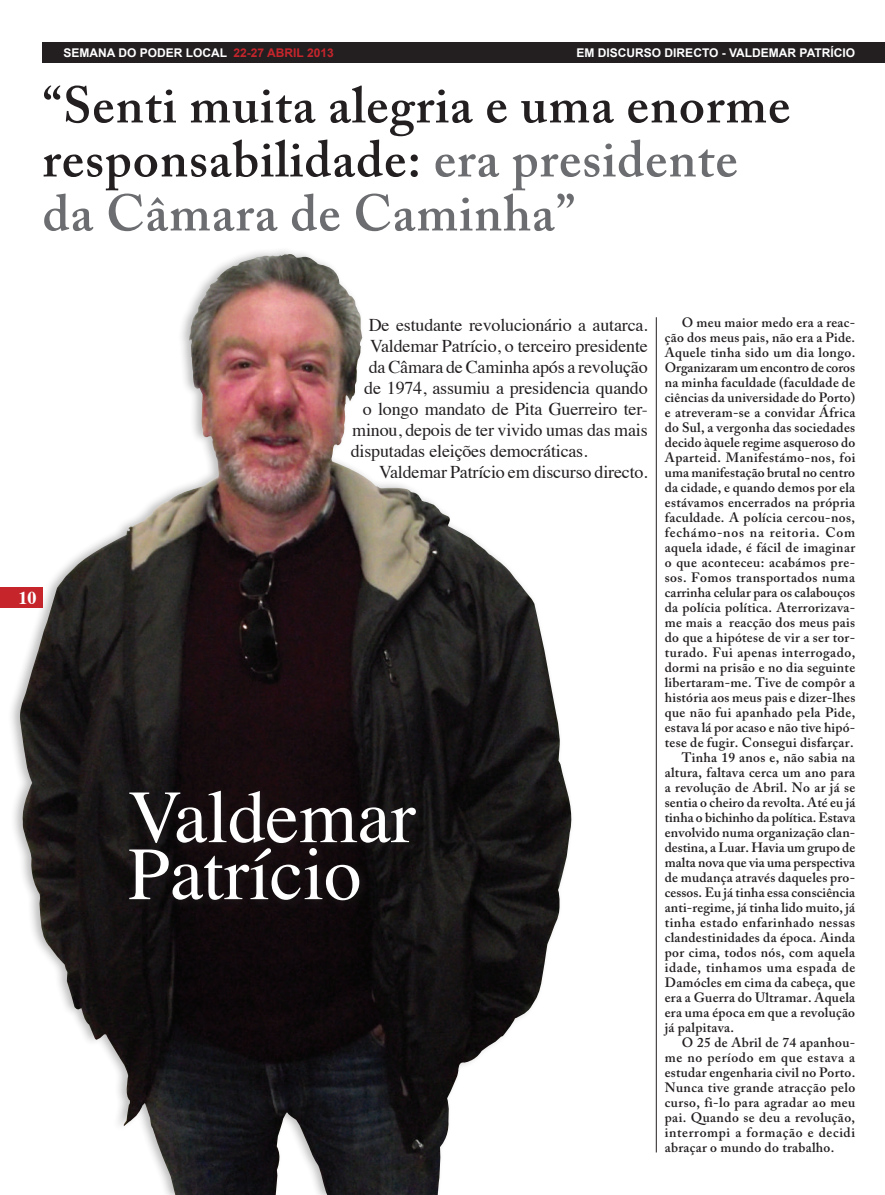
<style>
.page{position:relative;width:885px;height:1195px;background:#fff}
.page>*{position:absolute;margin:0;border:0;box-sizing:border-box;transform-origin:0 0}
.t1{font:75px/57px "Times";color:#fff}
.t2{font:600 51px/54px "Adobe Caslon Pro";letter-spacing:.02em;color:#231f20}
.t3{font:18px "Times";letter-spacing:-.01em;color:#231f20}
.t4{font:700 18px "Times";color:#fff}
.t5{font:600 13.5px "Adobe Caslon Pro";letter-spacing:.02em;color:#231f20}
.t6{font:600 13.5px "Adobe Caslon Pro";color:#231f20}
.t7{font:600 13.5px "Adobe Caslon Pro";letter-spacing:.045em;color:#231f20}
.t8{font:600 13.5px "Adobe Caslon Pro";letter-spacing:-.005em;color:#231f20}
.t9{font:600 13.5px "Adobe Caslon Pro";letter-spacing:.055em;color:#231f20}
.t10{font:700 12px "Arial";color:#fff}
.s1{color:#c6252c}
.s2{color:#6c6d70}
</style>
<div class="page">
<div style="left:43px;top:43px;width:841px;height:20px;background:#231f20"></div>
<div style="left:0;top:587px;width:43px;height:21px;background:#c6252c"></div>
<div style="left:7px;top:245px;width:568px;height:950px;background:#fff"></div>
<img style="left:19px;top:254px;width:553px;height:941px">
<div style="left:124px;top:786px;width:301px;height:124px;background:#150e10"></div>
<hr style="left:656px;top:317px;width:1px;height:835px;background:#231f20">
<p class="t10" style="left:63px;top:45px;width:272px">SEMANA DO PODER LOCAL <span class="s1">22-27 ABRIL 2013</span></p>
<p class="t10" style="left:576px;top:45px;width:280px">EM DISCURSO DIRECTO - VALDEMAR PATRÍCIO</p>
<h2 class="t2" style="left:43px;top:78px;width:749px">“Senti muita alegria e uma enorme responsabilidade: <span class="s2">era presidente da Câmara de Caminha”</span></h2>
<h3 class="t4" style="left:19px;top:581px;width:20px">10</h3>
<h3 class="t3" style="left:369px;top:308px;width:280px">De estudante revolucionário a autarca.</h3>
<h3 class="t3" style="left:370px;top:329px;width:279px">Valdemar Patrício, o terceiro presidente</h3>
<h3 class="t3" style="left:369px;top:350px;width:280px">da Câmara de Caminha após a revolução</h3>
<h3 class="t3" style="left:364px;top:371px;width:285px">de 1974, assumiu a presidencia quando</h3>
<h3 class="t3" style="left:363px;top:392px;width:286px">o longo mandato de Pita Guerreiro ter-</h3>
<h3 class="t3" style="left:352px;top:413px;width:297px">minou, depois de ter vivido umas das mais</h3>
<h3 class="t3" style="left:351px;top:434px;width:238px">disputadas eleições democráticas.</h3>
<h3 class="t3" style="left:379px;top:455px;width:270px">Valdemar Patrício em discurso directo.</h3>
<h1 class="t1" style="left:128px;top:782px;width:289px">Valdemar<br>Patrício</h1>
<p class="t5" style="left:681px;top:315px;width:175px">O meu maior medo era a reac-</p>
<p class="t5" style="left:664px;top:330px;width:192px">ção dos meus pais, não era a Pide.</p>
<p class="t5" style="left:664px;top:345px;width:192px">Aquele tinha sido um dia longo.</p>
<p class="t8" style="left:664px;top:360px;width:192px">Organizaram um encontro de coros</p>
<p class="t5" style="left:664px;top:375px;width:192px">na minha faculdade (faculdade de</p>
<p class="t5" style="left:664px;top:390px;width:192px">ciências da universidade do Porto)</p>
<p class="t5" style="left:664px;top:405px;width:192px">e atreveram-se a convidar África</p>
<p class="t5" style="left:664px;top:420px;width:192px">do Sul, a vergonha das sociedades</p>
<p class="t5" style="left:664px;top:435px;width:192px">decido àquele regime asqueroso do</p>
<p class="t5" style="left:664px;top:450px;width:192px">Aparteid. Manifestámo-nos, foi</p>
<p class="t5" style="left:664px;top:465px;width:192px">uma manifestação brutal no centro</p>
<p class="t5" style="left:664px;top:480px;width:192px">da cidade, e quando demos por ela</p>
<p class="t5" style="left:664px;top:495px;width:192px">estávamos encerrados na própria</p>
<p class="t5" style="left:664px;top:510px;width:192px">faculdade. A polícia cercou-nos,</p>
<p class="t9" style="left:664px;top:525px;width:192px">fechámo-nos na reitoria. Com</p>
<p class="t5" style="left:664px;top:540px;width:192px">aquela idade, é fácil de imaginar</p>
<p class="t5" style="left:664px;top:555px;width:192px">o que aconteceu: acabámos pre-</p>
<p class="t5" style="left:664px;top:570px;width:192px">sos. Fomos transportados numa</p>
<p class="t5" style="left:664px;top:585px;width:192px">carrinha celular para os calabouços</p>
<p class="t5" style="left:664px;top:600px;width:192px">da polícia política. Aterrorizava-</p>
<p class="t5" style="left:664px;top:615px;width:192px">me mais a reacção dos meus pais</p>
<p class="t5" style="left:664px;top:630px;width:192px">do que a hipótese de vir a ser tor-</p>
<p class="t5" style="left:664px;top:645px;width:192px">turado. Fui apenas interrogado,</p>
<p class="t5" style="left:664px;top:660px;width:192px">dormi na prisão e no dia seguinte</p>
<p class="t5" style="left:664px;top:675px;width:192px">libertaram-me. Tive de compôr a</p>
<p class="t5" style="left:664px;top:690px;width:192px">história aos meus pais e dizer-lhes</p>
<p class="t5" style="left:664px;top:705px;width:192px">que não fui apanhado pela Pide,</p>
<p class="t5" style="left:664px;top:720px;width:192px">estava lá por acaso e não tive hipó-</p>
<p class="t5" style="left:664px;top:735px;width:190px">tese de fugir. Consegui disfarçar.</p>
<p class="t5" style="left:681px;top:750px;width:175px">Tinha 19 anos e, não sabia na</p>
<p class="t5" style="left:664px;top:765px;width:192px">altura, faltava cerca um ano para</p>
<p class="t5" style="left:664px;top:780px;width:192px">a revolução de Abril. No ar já se</p>
<p class="t5" style="left:664px;top:795px;width:192px">sentia o cheiro da revolta. Até eu já</p>
<p class="t6" style="left:664px;top:810px;width:192px">tinha o bichinho da política. Estava</p>
<p class="t5" style="left:664px;top:825px;width:192px">envolvido numa organização clan-</p>
<p class="t6" style="left:664px;top:840px;width:192px">destina, a Luar. Havia um grupo de</p>
<p class="t6" style="left:664px;top:855px;width:192px">malta nova que via uma perspectiva</p>
<p class="t5" style="left:664px;top:870px;width:192px">de mudança através daqueles pro-</p>
<p class="t5" style="left:664px;top:885px;width:192px">cessos. Eu já tinha essa consciência</p>
<p class="t5" style="left:664px;top:900px;width:192px">anti-regime, já tinha lido muito, já</p>
<p class="t5" style="left:664px;top:915px;width:192px">tinha estado enfarinhado nessas</p>
<p class="t5" style="left:664px;top:930px;width:192px">clandestinidades da época. Ainda</p>
<p class="t5" style="left:664px;top:945px;width:192px">por cima, todos nós, com aquela</p>
<p class="t7" style="left:664px;top:959px;width:192px">idade, tinhamos uma espada de</p>
<p class="t5" style="left:664px;top:974px;width:192px">Damócles em cima da cabeça, que</p>
<p class="t5" style="left:664px;top:989px;width:192px">era a Guerra do Ultramar. Aquela</p>
<p class="t5" style="left:664px;top:1004px;width:192px">era uma época em que a revolução</p>
<p class="t5" style="left:664px;top:1019px;width:71px">já palpitava.</p>
<p class="t5" style="left:681px;top:1034px;width:175px">O 25 de Abril de 74 apanhou-</p>
<p class="t7" style="left:664px;top:1049px;width:192px">me no período em que estava a</p>
<p class="t5" style="left:664px;top:1064px;width:192px">estudar engenharia civil no Porto.</p>
<p class="t5" style="left:664px;top:1079px;width:192px">Nunca tive grande atracção pelo</p>
<p class="t5" style="left:664px;top:1094px;width:192px">curso, fi-lo para agradar ao meu</p>
<p class="t5" style="left:664px;top:1109px;width:192px">pai. Quando se deu a revolução,</p>
<p class="t7" style="left:664px;top:1124px;width:192px">interrompi a formação e decidi</p>
<p class="t5" style="left:664px;top:1139px;width:171px">abraçar o mundo do trabalho.</p>
</div>
